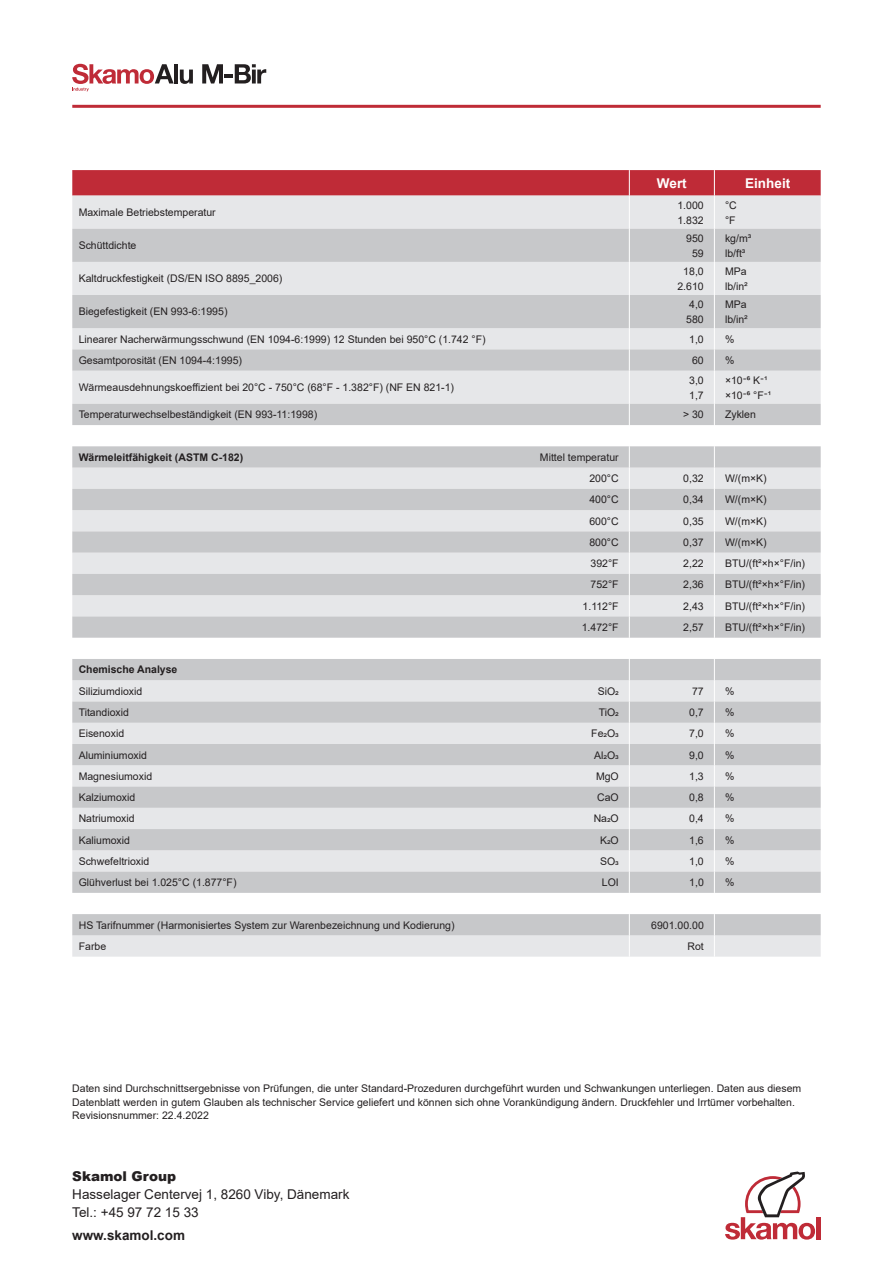
<style>
.page{position:relative;width:893px;height:1263px;background:#fff}
.page>*{position:absolute;margin:0;border:0;box-sizing:border-box;transform-origin:0 0}
.t1{font:13.5px/18px "Arial";color:#231f20}
.t2{font:700 13.5px "Arial";color:#231f20}
.t3{font:700 13.5px "Arial";color:#fff}
.t4{font:900 13.5px "Arial";color:#231f20}
.t5{font:10.5px/15px "Arial";color:#231f20}
.t6{font:700 10.5px "Arial";color:#231f20}
</style>
<div class="page">
<hr style="left:174px;top:64px;width:4px;height:19px;background:#231f20">
<svg style="left:180px;top:70px;width:13px;height:14px"></svg>
<svg style="left:202px;top:64px;width:64px;height:19px"></svg>
<svg style="left:72px;top:64px;width:102px;height:27px"></svg>
<svg style="left:72px;top:170px;width:749px;height:26px;background:#c0313c"></svg>
<hr style="left:72px;top:105px;width:749px;height:3px;background:#bf2b37">
<div style="left:816px;top:1217px;width:5px;height:22px;background:#bf2b37"></div>
<svg style="left:725px;top:1171px;width:90px;height:68px"></svg>
<div style="left:72px;top:196px;width:749px;height:761px;background:#e6e7e9"></div>
<svg style="left:72px;top:229px;width:749px;height:706px;background:#d8d9db"></svg>
<hr style="left:629px;top:196px;width:1px;height:33px;background:#fff">
<hr style="left:714px;top:196px;width:1px;height:33px;background:#fff">
<hr style="left:629px;top:229px;width:1px;height:33px;background:#fff">
<hr style="left:714px;top:229px;width:1px;height:33px;background:#fff">
<hr style="left:629px;top:262px;width:1px;height:33px;background:#fff">
<hr style="left:714px;top:262px;width:1px;height:33px;background:#fff">
<hr style="left:629px;top:295px;width:1px;height:33px;background:#fff">
<hr style="left:714px;top:295px;width:1px;height:33px;background:#fff">
<svg style="left:629px;top:328px;width:1px;height:43px"></svg>
<svg style="left:714px;top:328px;width:1px;height:43px"></svg>
<hr style="left:629px;top:371px;width:1px;height:33px;background:#fff">
<hr style="left:714px;top:371px;width:1px;height:33px;background:#fff">
<svg style="left:629px;top:404px;width:1px;height:553px"></svg>
<svg style="left:714px;top:404px;width:1px;height:553px"></svg>
<p class="t3" style="left:657px;top:173px;width:31px">Wert</p>
<p class="t3" style="left:745px;top:173px;width:47px">Einheit</p>
<p class="t5" style="left:79px;top:205px;width:139px">Maximale Betriebstemperatur</p>
<p class="t5" style="left:677px;top:197px;width:28px">1.000<br>1.832</p>
<p class="t5" style="left:725px;top:197px;width:13px">°C °F</p>
<p class="t5" style="left:79px;top:238px;width:59px">Schüttdichte</p>
<p class="t5" style="left:686px;top:230px;width:19px;text-align:center">950<br>59</p>
<p class="t5" style="left:725px;top:230px;width:28px">kg/m³ lb/ft³</p>
<p class="t5" style="left:79px;top:271px;width:205px">Kaltdruckfestigkeit (DS/EN ISO 8895_2006)</p>
<p class="t5" style="left:677px;top:264px;width:28px;text-align:center">18,0<br>2.610</p>
<p class="t5" style="left:725px;top:264px;width:24px">MPa lb/in²</p>
<p class="t5" style="left:79px;top:304px;width:150px">Biegefestigkeit (EN 993-6:1995)</p>
<p class="t5" style="left:686px;top:297px;width:19px">4,0<br>580</p>
<p class="t5" style="left:725px;top:297px;width:24px">MPa lb/in²</p>
<p class="t5" style="left:79px;top:331px;width:408px">Linearer Nacherwärmungsschwund (EN 1094-6:1999) 12 Stunden bei 950°C (1.742 °F)</p>
<p class="t5" style="left:689px;top:331px;width:16px">1,0</p>
<p class="t5" style="left:725px;top:331px;width:11px">%</p>
<p class="t5" style="left:79px;top:353px;width:165px">Gesamtporosität (EN 1094-4:1995)</p>
<p class="t5" style="left:692px;top:353px;width:13px">60</p>
<p class="t5" style="left:725px;top:353px;width:11px">%</p>
<p class="t5" style="left:79px;top:380px;width:377px">Wärmeausdehnungskoeffizient bei 20°C - 750°C (68°F - 1.382°F) (NF EN 821-1)</p>
<p class="t5" style="left:689px;top:372px;width:16px">3,0<br>1,7</p>
<p class="t5" style="left:725px;top:372px;width:48px">× 1 0 K⁶־ ¹־ × 1 0 F°⁶־ ¹־</p>
<p class="t5" style="left:79px;top:407px;width:240px">Temperaturwechselbeständigkeit (EN 993-11:1998)</p>
<p class="t5" style="left:683px;top:407px;width:22px">&gt; 30</p>
<p class="t5" style="left:725px;top:407px;width:32px">Zyklen</p>
<p class="t6" style="left:79px;top:450px;width:166px">Wärmeleitfähigkeit (ASTM C-182)</p>
<p class="t5" style="left:540px;top:446px;width:80px;line-height:21.3px;text-align:right">Mittel temperatur<br>200°C</p>
<p class="t5" style="left:683px;top:471px;width:22px">0,32</p>
<p class="t5" style="left:725px;top:471px;width:43px">W/(m×K)</p>
<p class="t5" style="left:589px;top:492px;width:31px">400°C</p>
<p class="t5" style="left:683px;top:492px;width:22px">0,34</p>
<p class="t5" style="left:725px;top:492px;width:43px">W/(m×K)</p>
<p class="t5" style="left:589px;top:513px;width:31px">600°C</p>
<p class="t5" style="left:683px;top:513px;width:22px">0,35</p>
<p class="t5" style="left:725px;top:513px;width:43px">W/(m×K)</p>
<p class="t5" style="left:589px;top:535px;width:31px">800°C</p>
<p class="t5" style="left:683px;top:535px;width:22px">0,37</p>
<p class="t5" style="left:725px;top:535px;width:43px">W/(m×K)</p>
<p class="t5" style="left:591px;top:556px;width:30px">392°F</p>
<p class="t5" style="left:683px;top:556px;width:22px">2,22</p>
<p class="t5" style="left:725px;top:556px;width:82px">BTU/(ft²×h×°F/in)</p>
<p class="t5" style="left:591px;top:577px;width:30px">752°F</p>
<p class="t5" style="left:683px;top:577px;width:22px">2,36</p>
<p class="t5" style="left:725px;top:577px;width:82px">BTU/(ft²×h×°F/in)</p>
<p class="t5" style="left:583px;top:598px;width:38px">1.112°F</p>
<p class="t5" style="left:683px;top:598px;width:22px">2,43</p>
<p class="t5" style="left:725px;top:598px;width:82px">BTU/(ft²×h×°F/in)</p>
<p class="t5" style="left:582px;top:620px;width:38px">1.472°F</p>
<p class="t5" style="left:683px;top:620px;width:22px">2,57</p>
<p class="t5" style="left:725px;top:620px;width:82px">BTU/(ft²×h×°F/in)</p>
<p class="t6" style="left:79px;top:662px;width:100px">Chemische Analyse</p>
<p class="t5" style="left:79px;top:683px;width:65px">Siliziumdioxid</p>
<p class="t5" style="left:598px;top:683px;width:22px">SiO2</p>
<p class="t5" style="left:692px;top:683px;width:13px">77</p>
<p class="t5" style="left:725px;top:683px;width:11px">%</p>
<p class="t5" style="left:79px;top:705px;width:52px">Titandioxid</p>
<p class="t5" style="left:599px;top:705px;width:22px">TiO2</p>
<p class="t5" style="left:689px;top:705px;width:16px">0,7</p>
<p class="t5" style="left:725px;top:705px;width:11px">%</p>
<p class="t5" style="left:79px;top:726px;width:47px">Eisenoxid</p>
<p class="t5" style="left:591px;top:726px;width:29px">Fe2O3</p>
<p class="t5" style="left:689px;top:726px;width:16px">7,0</p>
<p class="t5" style="left:725px;top:726px;width:11px">%</p>
<p class="t5" style="left:79px;top:747px;width:70px">Aluminiumoxid</p>
<p class="t5" style="left:594px;top:747px;width:26px">Al2O3</p>
<p class="t5" style="left:689px;top:747px;width:16px">9,0</p>
<p class="t5" style="left:725px;top:747px;width:11px">%</p>
<p class="t5" style="left:79px;top:768px;width:75px">Magnesiumoxid</p>
<p class="t5" style="left:596px;top:768px;width:24px">MgO</p>
<p class="t5" style="left:689px;top:768px;width:16px">1,3</p>
<p class="t5" style="left:725px;top:768px;width:11px">%</p>
<p class="t5" style="left:79px;top:790px;width:58px">Kalziumoxid</p>
<p class="t5" style="left:597px;top:790px;width:23px">CaO</p>
<p class="t5" style="left:689px;top:790px;width:16px">0,8</p>
<p class="t5" style="left:725px;top:790px;width:11px">%</p>
<p class="t5" style="left:79px;top:811px;width:58px">Natriumoxid</p>
<p class="t5" style="left:594px;top:811px;width:27px">Na2O</p>
<p class="t5" style="left:689px;top:811px;width:16px">0,4</p>
<p class="t5" style="left:725px;top:811px;width:11px">%</p>
<p class="t5" style="left:79px;top:832px;width:53px">Kaliumoxid</p>
<p class="t5" style="left:600px;top:832px;width:20px">K2O</p>
<p class="t5" style="left:689px;top:832px;width:16px">1,6</p>
<p class="t5" style="left:725px;top:832px;width:11px">%</p>
<p class="t5" style="left:79px;top:853px;width:72px">Schwefeltrioxid</p>
<p class="t5" style="left:600px;top:853px;width:20px">SO3</p>
<p class="t5" style="left:689px;top:853px;width:16px">1,0</p>
<p class="t5" style="left:725px;top:853px;width:11px">%</p>
<p class="t5" style="left:79px;top:875px;width:159px">Glühverlust bei 1.025°C (1.877°F)</p>
<p class="t5" style="left:602px;top:875px;width:18px">LOI</p>
<p class="t5" style="left:689px;top:875px;width:16px">1,0</p>
<p class="t5" style="left:725px;top:875px;width:11px">%</p>
<p class="t5" style="left:79px;top:917px;width:377px">HS Tarifnummer (Harmonisiertes System zur Warenbezeichnung und Kodierung)</p>
<p class="t5" style="left:651px;top:917px;width:54px">6901.00.00</p>
<p class="t5" style="left:79px;top:939px;width:29px">Farbe</p>
<p class="t5" style="left:687px;top:939px;width:18px">Rot</p>
<p class="t5" style="left:72px;top:1081px;width:730px;line-height:13.5px">Daten sind Durchschnittsergebnisse von Prüfungen, die unter Standard-Prozeduren durchgeführt wurden und Schwankungen unterliegen. Daten aus diesem<br>Datenblatt werden in gutem Glauben als technischer Service geliefert und können sich ohne Vorankündigung ändern. Druckfehler und Irrtümer vorbehalten.<br>Revisionsnummer: 22.4.2022</p>
<p class="t4" style="left:72px;top:1166px;width:105px">Skamol Group</p>
<p class="t1" style="left:72px;top:1185px;width:279px">Hasselager Centervej 1, 8260 Viby, Dänemark<br>Tel.: +45 97 72 15 33</p>
<p class="t2" style="left:72px;top:1225px;width:114px">www.skamol.com</p>
</div>
